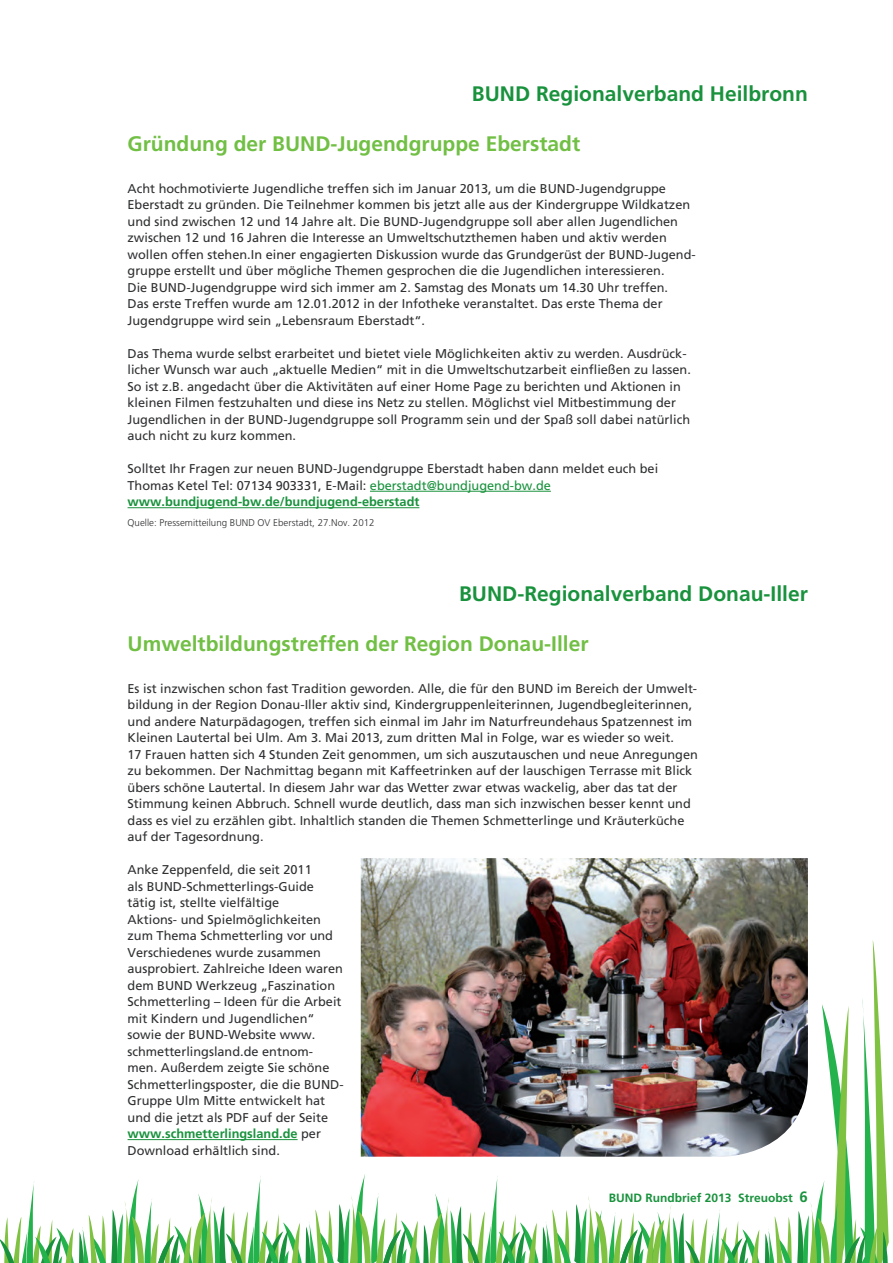
<style>
.page{position:relative;width:893px;height:1263px;background:#fff}
.page>*{position:absolute;margin:0;border:0;box-sizing:border-box;transform-origin:0 0}
.t1{font:700 21px "Frutiger";color:#71bf44}
.t2{font:700 21px "Frutiger";color:#19923d}
.t3{font:12.75px/16.5px "Frutiger";color:#2f3032}
.t4{font:700 12px "Frutiger";color:#19923d}
.t5{font:300 9.75px "Frutiger";color:#2f3032}
.s1{color:#19923d}
.s2{font-weight:700;color:#19923d}
.s3{font-size:15px}
</style>
<div class="page">
<svg style="left:0;top:940px;width:889px;height:323px"></svg>
<hr style="left:370px;top:491px;width:181px;height:1px;background:#19923d">
<hr style="left:128px;top:507px;width:291px;height:1px;background:#19923d">
<hr style="left:128px;top:1139px;width:170px;height:1px;background:#19923d">
<img style="left:361px;top:858px;width:447px;height:299px">
<h1 class="t2" style="left:472px;top:81px;width:338px">BUND Regionalverband Heilbronn</h1>
<h1 class="t1" style="left:128px;top:132px;width:454px">Gründung der BUND-Jugendgruppe Eberstadt</h1>
<p class="t3" style="left:128px;top:180px;width:570px">Acht hochmotivierte Jugendliche treffen sich im Januar 2013, um die BUND-Jugendgruppe Eberstadt zu gründen. Die Teilnehmer kommen bis jetzt alle aus der Kindergruppe Wildkatzen und sind zwischen 12 und 14 Jahre alt. Die BUND-Jugendgruppe soll aber allen Jugendlichen zwischen 12 und 16 Jahren die Interesse an Umweltschutzthemen haben und aktiv werden wollen offen stehen.In einer engagierten Diskussion wurde das Grundgerüst der BUND-Jugend&shy;gruppe erstellt und über mögliche Themen gesprochen die die Jugendlichen interessieren.<br>Die BUND-Jugendgruppe wird sich immer am 2. Samstag des Monats um 14.30 Uhr treffen.<br>Das erste Treffen wurde am 12.01.2012 in der Infotheke veranstaltet. Das erste Thema der Jugendgruppe wird sein „Lebensraum Eberstadt“.</p>
<p class="t3" style="left:128px;top:345px;width:565px">Das Thema wurde selbst erarbeitet und bietet viele Möglichkeiten aktiv zu werden. Ausdrück&shy;licher Wunsch war auch „aktuelle Medien“ mit in die Umweltschutzarbeit einfließen zu lassen.<br>So ist z.B. angedacht über die Aktivitäten auf einer Home Page zu berichten und Aktionen in kleinen Filmen festzuhalten und diese ins Netz zu stellen. Möglichst viel Mitbestimmung der Jugendlichen in der BUND-Jugendgruppe soll Programm sein und der Spaß soll dabei natürlich auch nicht zu kurz kommen.</p>
<p class="t3" style="left:128px;top:461px;width:532px">Solltet Ihr Fragen zur neuen BUND-Jugendgruppe Eberstadt haben dann meldet euch bei<br>Thomas Ketel Tel: 07134 903331, E-Mail: <span class="s1">eberstadt@bundjugend-bw.de </span><span class="s2">www.bundjugend-bw.de/bundjugend-eberstadt</span></p>
<p class="t5" style="left:128px;top:517px;width:249px">Quelle: Pressemitteilung BUND OV Eberstadt, 27.Nov. 2012</p>
<h1 class="t2" style="left:459px;top:581px;width:350px">BUND-Regionalverband Donau-Iller</h1>
<h1 class="t1" style="left:128px;top:631px;width:462px">Umweltbildungstreffen der Region Donau-Iller</h1>
<p class="t3" style="left:128px;top:680px;width:572px">Es ist inzwischen schon fast Tradition geworden. Alle, die für den BUND im Bereich der Umwelt&shy;bildung in der Region Donau-Iller aktiv sind, Kindergruppenleiterinnen, Jugendbegleiterinnen, und andere Naturpädagogen, treffen sich einmal im Jahr im Naturfreundehaus Spatzennest im Kleinen Lautertal bei Ulm. Am 3. Mai 2013, zum dritten Mal in Folge, war es wieder so weit.<br>17 Frauen hatten sich 4 Stunden Zeit genommen, um sich auszutauschen und neue Anregungen zu bekommen. Der Nachmittag begann mit Kaffeetrinken auf der lauschigen Terrasse mit Blick übers schöne Lautertal. In diesem Jahr war das Wetter zwar etwas wackelig, aber das tat der Stimmung keinen Abbruch. Schnell wurde deutlich, dass man sich inzwischen besser kennt und dass es viel zu erzählen gibt. Inhaltlich standen die Themen Schmetterlinge und Kräuterküche auf der Tagesordnung.</p>
<p class="t3" style="left:128px;top:861px;width:218px">Anke Zeppenfeld, die seit 2011<br>als BUND-Schmetterlings-Guide tätig ist, stellte vielfältige<br>Aktions- und Spielmöglichkeiten zum Thema Schmetterling vor und<br>Verschiedenes wurde zusammen ausprobiert. Zahlreiche Ideen waren dem BUND Werkzeug „Faszination<br>Schmetterling – Ideen für die Arbeit mit Kindern und Jugendlichen“ sowie der BUND-Website www. schmetterlingsland.de entnom&shy;men. Außerdem zeigte Sie schöne<br>Schmetterlingsposter, die die BUND-<br>Gruppe Ulm Mitte entwickelt hat und die jetzt als PDF auf der Seite <span class="s2">www.schmetterlingsland.de</span> per<br>Download erhältlich sind.</p>
<p class="t4" style="left:609px;top:1191px;width:201px">BUND Rundbrief 2013 Streuobst <span class="s3">6</span></p>
</div>
